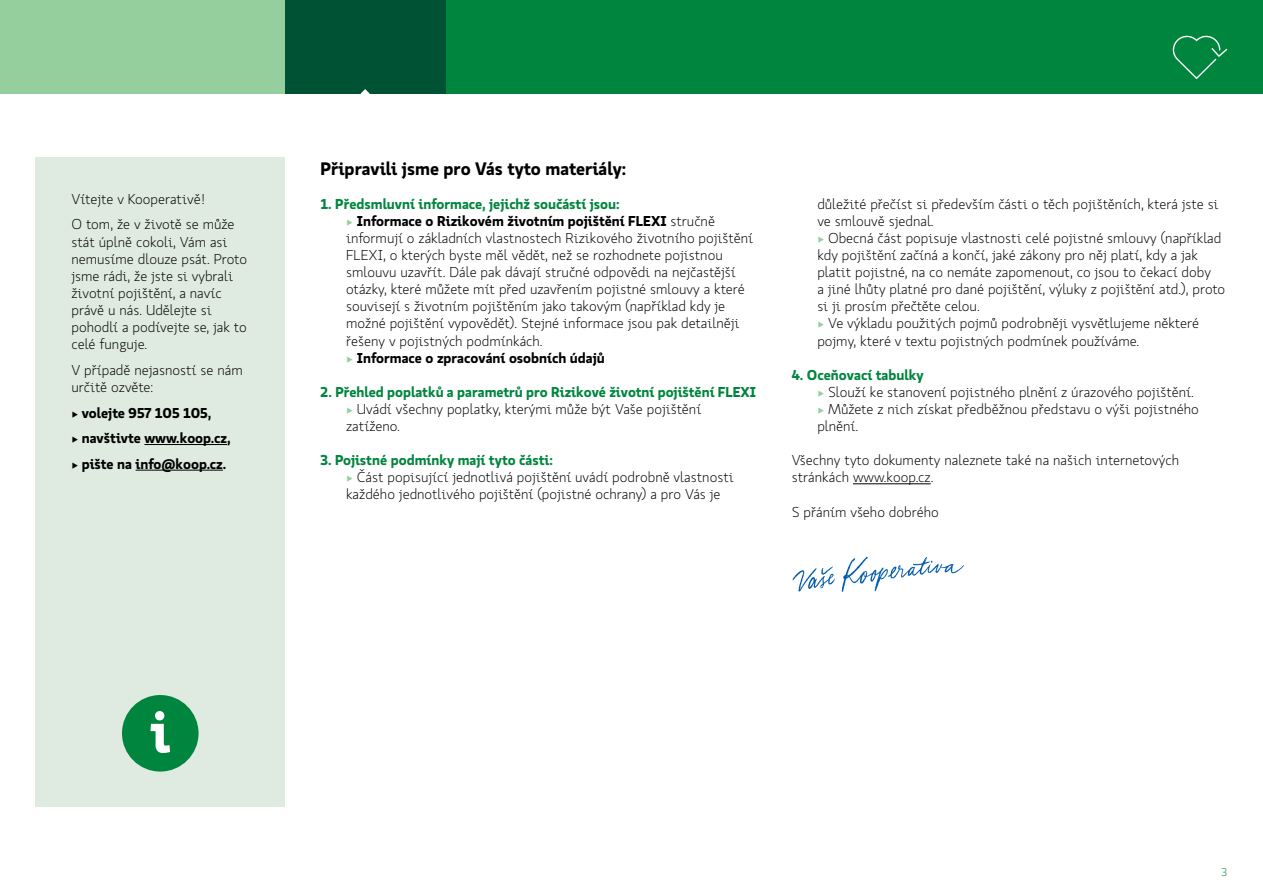
<style>
.page{position:relative;width:1263px;height:893px;background:#fff}
.page>*{position:absolute;margin:0;border:0;box-sizing:border-box;transform-origin:0 0}
.t1{font:700 18px "Koop Pro";color:#000}
.t2{font:300 14.25px/17.1px "Koop Pro";color:#000}
.t3{font:700 14.25px "Koop Pro";color:#00853e}
.t4{font:700 14.25px/25.7px "Koop Pro";color:#000}
.t5{font:300 11.25px "Koop Pro";color:#00853e}
.s1{color:#95cf9e}
.s2{font-weight:700}
.s3{font-weight:300;color:#95cf9e}
</style>
<div class="page">
<div style="left:0;top:0;width:285px;height:94px;background:#95cf9e"></div>
<div style="left:285px;top:0;width:978px;height:94px;background:#00853e"></div>
<div style="left:285px;top:0;width:160px;height:94px;background:#005235"></div>
<svg style="left:1173px;top:36px;width:54px;height:43px"></svg>
<hr style="left:853px;top:483px;width:78px;height:1px;background:#000">
<img style="left:792px;top:556px;width:173px;height:36px">
<div style="left:36px;top:157px;width:249px;height:650px;background:#dfeae0"></div>
<hr style="left:144px;top:444px;width:83px;height:1px;background:#000">
<hr style="left:136px;top:470px;width:87px;height:1px;background:#000">
<div style="left:122px;top:695px;width:77px;height:76px;background:#00853e;border-radius:50%"></div>
<svg style="left:150px;top:711px;width:20px;height:42px"></svg>
<svg style="left:361px;top:89px;width:9px;height:5px"></svg>
<p class="t2" style="left:71px;top:186px;width:165px;line-height:25.7px">Vítejte v Kooperativě!<br>O tom, že v životě se může</p>
<p class="t2" style="left:71px;top:233px;width:177px">stát úplně cokoli, Vám asi nemusíme dlouze psát. Proto jsme rádi, že jste si vybrali životní pojištění, a navíc právě u nás. Udělejte si pohodlí a podívejte se, jak to celé funguje.</p>
<p class="t2" style="left:71px;top:361px;width:173px">V případě nejasností se nám určitě ozvěte:</p>
<p class="t4" style="left:71px;top:399px;width:161px">▶ volejte 957 105 105,<br>▶ navštivte www.koop.cz, ▶ pište na info@koop.cz.</p>
<p class="t1" style="left:321px;top:155px;width:307px">Připravili jsme pro Vás tyto materiály:</p>
<p class="t3" style="left:321px;top:194px;width:301px">1. Předsmluvní informace, jejichž součástí jsou:</p>
<p class="t2" style="left:346px;top:212px;width:408px"><span class="s1">•</span> <span class="s2">Informace o Rizikovém životním pojištění FLEXI</span> stručně informují o základních vlastnostech Rizikového životního pojištění FLEXI, o kterých byste měl vědět, než se rozhodnete pojistnou smlouvu uzavřít. Dále pak dávají stručné odpovědi na nejčastější otázky, které můžete mít před uzavřením pojistné smlouvy a které souvisejí s životním pojištěním jako takovým (například kdy je možné pojištění vypovědět). Stejné informace jsou pak detailněji řešeny v pojistných podmínkách.</p>
<p class="t4" style="left:346px;top:344px;width:260px"><span class="s3">•</span> Informace o zpracování osobních údajů</p>
<p class="t3" style="left:321px;top:382px;width:437px">2. Přehled poplatků a parametrů pro Rizikové životní pojištění FLEXI</p>
<p class="t2" style="left:346px;top:400px;width:357px"><span class="s1">•</span> Uvádí všechny poplatky, kterými může být Vaše pojištění zatíženo.</p>
<p class="t3" style="left:321px;top:450px;width:234px">3. Pojistné podmínky mají tyto části:</p>
<p class="t2" style="left:346px;top:469px;width:389px"><span class="s1">•</span> Část popisující jednotlivá pojištění uvádí podrobně vlastnosti každého jednotlivého pojištění (pojistné ochrany) a pro Vás je</p>
<p class="t2" style="left:817px;top:195px;width:403px">důležité přečíst si především části o těch pojištěních, která jste si ve smlouvě sjednal.</p>
<p class="t2" style="left:817px;top:229px;width:409px"><span class="s1">•</span> Obecná část popisuje vlastnosti celé pojistné smlouvy (například kdy pojištění začíná a končí, jaké zákony pro něj platí, kdy a jak platit pojistné, na co nemáte zapomenout, co jsou to čekací doby<br>a jiné lhůty platné pro dané pojištění, výluky z pojištění atd.), proto si ji prosím přečtěte celou.</p>
<p class="t2" style="left:817px;top:315px;width:383px"><span class="s1">•</span> Ve výkladu použitých pojmů podrobněji vysvětlujeme některé pojmy, které v textu pojistných podmínek používáme.</p>
<p class="t3" style="left:792px;top:365px;width:133px">4. Oceňovací tabulky</p>
<p class="t2" style="left:817px;top:383px;width:378px"><span class="s1">•</span> Slouží ke stanovení pojistného plnění z úrazového pojištění.</p>
<p class="t2" style="left:817px;top:400px;width:383px"><span class="s1">•</span> Můžete z nich získat předběžnou představu o výši pojistného plnění.</p>
<p class="t2" style="left:792px;top:451px;width:389px">Všechny tyto dokumenty naleznete také na našich internetových stránkách www.koop.cz.</p>
<p class="t2" style="left:792px;top:503px;width:149px">S přáním všeho dobrého</p>
<p class="t5" style="left:1222px;top:864px;width:7px">3</p>
</div>
